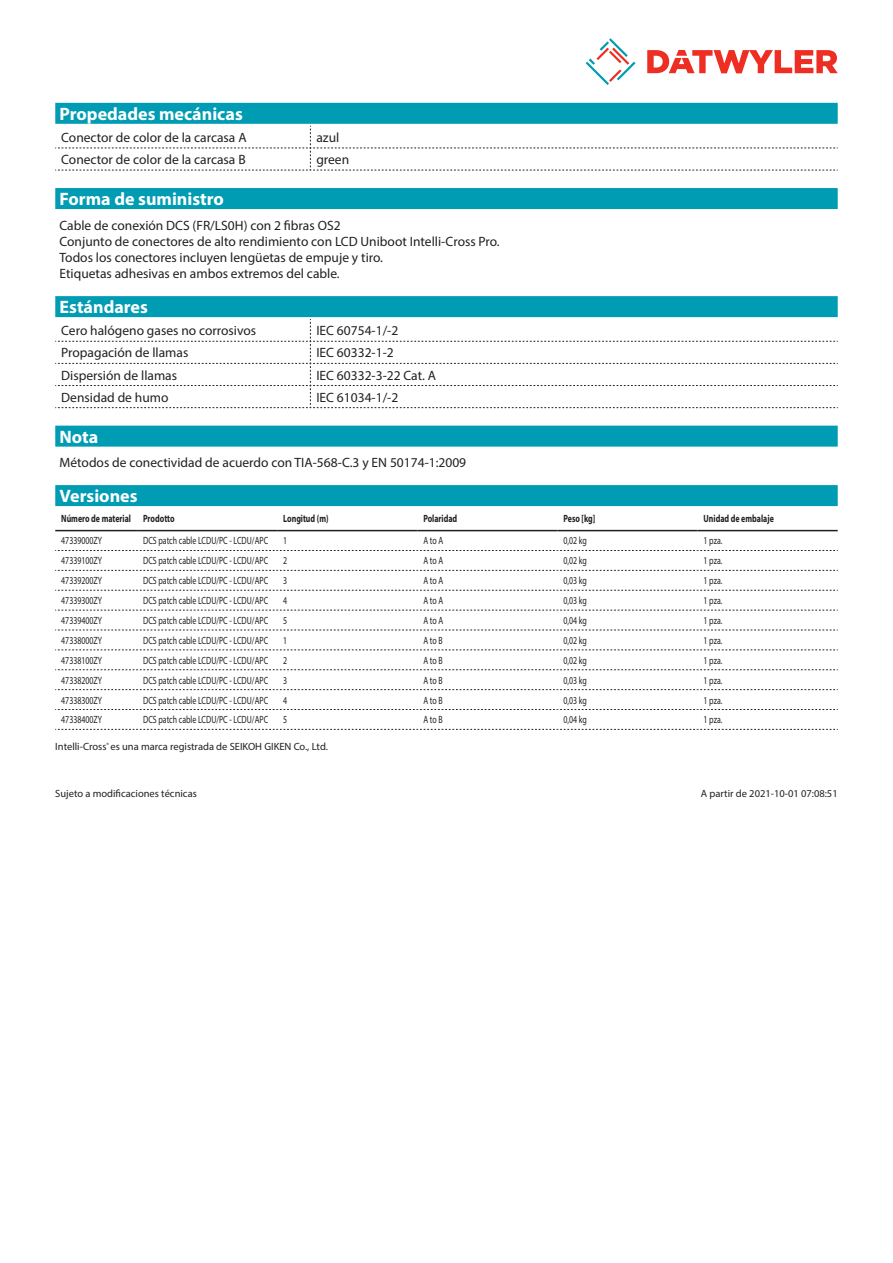
<style>
.page{position:relative;width:893px;height:1263px;background:#fff}
.page>*{position:absolute;margin:0;border:0;box-sizing:border-box;transform-origin:0 0}
.Standard_Head_Proper{font:700 18px "Myriad Pro";color:#fff}
.Standard_text{font:13.5px/16.2px "Myriad Pro";color:#231f20}
.myriad_light_propert{font:13.5px "Myriad Pro";color:#231f20}
.myriadlight{font:10.5px "Myriad Pro";color:#231f20;scale:.75 1}
.myriadbold{font:700 10.5px "Myriad Pro";color:#231f20;scale:.75 1}
.Footnote{font:10.5px "Myriad Pro";color:#231f20}
.imagetext{font:10.5px "Myriad Pro";color:#231f20}
</style>
<div class="page">
<svg style="left:586px;top:38px;width:49px;height:47px"></svg>
<svg style="left:647px;top:50px;width:191px;height:23px"></svg>
<div style="left:55px;top:296px;width:783px;height:21px;background:#009cb3"></div>
<svg style="left:55px;top:319px;width:783px;height:89px"></svg>
<div style="left:55px;top:426px;width:783px;height:21px;background:#009cb3"></div>
<div style="left:55px;top:103px;width:783px;height:21px;background:#009cb3"></div>
<svg style="left:55px;top:126px;width:783px;height:45px"></svg>
<div style="left:55px;top:485px;width:783px;height:21px;background:#009cb3"></div>
<hr style="left:55px;top:530px;width:82px;height:1px;background:#231f20">
<hr style="left:137px;top:530px;width:140px;height:1px;background:#231f20">
<hr style="left:277px;top:530px;width:140px;height:1px;background:#231f20">
<hr style="left:417px;top:530px;width:140px;height:1px;background:#231f20">
<hr style="left:557px;top:530px;width:141px;height:1px;background:#231f20">
<hr style="left:698px;top:530px;width:140px;height:1px;background:#231f20">
<svg style="left:55px;top:550px;width:783px;height:1px"></svg>
<svg style="left:55px;top:570px;width:783px;height:1px"></svg>
<svg style="left:55px;top:590px;width:783px;height:1px"></svg>
<svg style="left:55px;top:610px;width:783px;height:1px"></svg>
<svg style="left:55px;top:630px;width:783px;height:1px"></svg>
<svg style="left:55px;top:650px;width:783px;height:1px"></svg>
<svg style="left:55px;top:669px;width:783px;height:1px"></svg>
<svg style="left:55px;top:689px;width:783px;height:1px"></svg>
<svg style="left:55px;top:709px;width:783px;height:1px"></svg>
<svg style="left:55px;top:729px;width:783px;height:1px"></svg>
<div style="left:55px;top:188px;width:783px;height:21px;background:#009cb3"></div>
<p class="Standard_Head_Proper" style="left:60px;top:102px;width:185px">Propedades mecánicas</p>
<p class="myriad_light_propert" style="left:61px;top:129px;width:187px">Conector de color de la carcasa A</p>
<p class="myriad_light_propert" style="left:316px;top:129px;width:24px">azul</p>
<p class="myriad_light_propert" style="left:61px;top:151px;width:186px">Conector de color de la carcasa B</p>
<p class="myriad_light_propert" style="left:316px;top:151px;width:34px">green</p>
<p class="Standard_Head_Proper" style="left:60px;top:187px;width:166px">Forma de suministro</p>
<p class="Standard_text" style="left:60px;top:217px;width:442px">Cable de conexión DCS (FR/LS0H) con 2 fibras OS2<br>Conjunto de conectores de alto rendimiento con LCD Uniboot Intelli-Cross Pro.<br>Todos los conectores incluyen lengüetas de empuje y tiro.<br>Etiquetas adhesivas en ambos extremos del cable.</p>
<p class="Standard_Head_Proper" style="left:60px;top:295px;width:90px">Estándares</p>
<p class="myriad_light_propert" style="left:61px;top:322px;width:196px">Cero halógeno gases no corrosivos</p>
<p class="myriad_light_propert" style="left:316px;top:322px;width:83px">IEC 60754-1/-2</p>
<p class="myriad_light_propert" style="left:61px;top:344px;width:129px">Propagación de llamas</p>
<p class="myriad_light_propert" style="left:316px;top:344px;width:79px">IEC 60332-1-2</p>
<p class="myriad_light_propert" style="left:61px;top:367px;width:117px">Dispersión de llamas</p>
<p class="myriad_light_propert" style="left:316px;top:367px;width:121px">IEC 60332-3-22 Cat. A</p>
<p class="myriad_light_propert" style="left:61px;top:389px;width:109px">Densidad de humo</p>
<p class="myriad_light_propert" style="left:316px;top:389px;width:83px">IEC 61034-1/-2</p>
<p class="Standard_Head_Proper" style="left:60px;top:425px;width:40px">Nota</p>
<p class="Standard_text" style="left:60px;top:454px;width:408px">Métodos de conectividad de acuerdo con TIA-568-C.3 y EN 50174-1:2009</p>
<p class="Standard_Head_Proper" style="left:60px;top:484px;width:80px">Versiones</p>
<p class="myriadbold" style="left:61px;top:512px;width:95px">Número de material</p>
<p class="myriadbold" style="left:143px;top:512px;width:44px">Prodotto</p>
<p class="myriadbold" style="left:283px;top:512px;width:62px">Longitud (m)</p>
<p class="myriadbold" style="left:423px;top:512px;width:47px">Polaridad</p>
<p class="myriadbold" style="left:563px;top:512px;width:44px">Peso [kg]</p>
<p class="myriadbold" style="left:704px;top:512px;width:95px">Unidad de embalaje</p>
<p class="myriadlight" style="left:61px;top:534px;width:56px">47339000ZY</p>
<p class="myriadlight" style="left:143px;top:534px;width:168px">DCS patch cable LCDU/PC - LCDU/APC</p>
<p class="myriadlight" style="left:283px;top:534px;width:7px">1</p>
<p class="myriadlight" style="left:423px;top:534px;width:28px">A to A</p>
<p class="myriadlight" style="left:563px;top:534px;width:33px">0,02 kg</p>
<p class="myriadlight" style="left:704px;top:534px;width:27px">1 pza.</p>
<p class="myriadlight" style="left:61px;top:554px;width:56px">47339100ZY</p>
<p class="myriadlight" style="left:143px;top:554px;width:168px">DCS patch cable LCDU/PC - LCDU/APC</p>
<p class="myriadlight" style="left:283px;top:554px;width:7px">2</p>
<p class="myriadlight" style="left:423px;top:554px;width:28px">A to A</p>
<p class="myriadlight" style="left:563px;top:554px;width:33px">0,02 kg</p>
<p class="myriadlight" style="left:704px;top:554px;width:27px">1 pza.</p>
<p class="myriadlight" style="left:61px;top:574px;width:56px">47339200ZY</p>
<p class="myriadlight" style="left:143px;top:574px;width:168px">DCS patch cable LCDU/PC - LCDU/APC</p>
<p class="myriadlight" style="left:283px;top:574px;width:7px">3</p>
<p class="myriadlight" style="left:423px;top:574px;width:28px">A to A</p>
<p class="myriadlight" style="left:563px;top:574px;width:33px">0,03 kg</p>
<p class="myriadlight" style="left:704px;top:574px;width:27px">1 pza.</p>
<p class="myriadlight" style="left:61px;top:594px;width:56px">47339300ZY</p>
<p class="myriadlight" style="left:143px;top:594px;width:168px">DCS patch cable LCDU/PC - LCDU/APC</p>
<p class="myriadlight" style="left:283px;top:594px;width:7px">4</p>
<p class="myriadlight" style="left:423px;top:594px;width:28px">A to A</p>
<p class="myriadlight" style="left:563px;top:594px;width:33px">0,03 kg</p>
<p class="myriadlight" style="left:704px;top:594px;width:27px">1 pza.</p>
<p class="myriadlight" style="left:61px;top:614px;width:56px">47339400ZY</p>
<p class="myriadlight" style="left:143px;top:614px;width:168px">DCS patch cable LCDU/PC - LCDU/APC</p>
<p class="myriadlight" style="left:283px;top:614px;width:7px">5</p>
<p class="myriadlight" style="left:423px;top:614px;width:28px">A to A</p>
<p class="myriadlight" style="left:563px;top:614px;width:33px">0,04 kg</p>
<p class="myriadlight" style="left:704px;top:614px;width:27px">1 pza.</p>
<p class="myriadlight" style="left:61px;top:634px;width:56px">47338000ZY</p>
<p class="myriadlight" style="left:143px;top:634px;width:168px">DCS patch cable LCDU/PC - LCDU/APC</p>
<p class="myriadlight" style="left:283px;top:634px;width:7px">1</p>
<p class="myriadlight" style="left:423px;top:634px;width:27px">A to B</p>
<p class="myriadlight" style="left:563px;top:634px;width:33px">0,02 kg</p>
<p class="myriadlight" style="left:704px;top:634px;width:27px">1 pza.</p>
<p class="myriadlight" style="left:61px;top:654px;width:56px">47338100ZY</p>
<p class="myriadlight" style="left:143px;top:654px;width:168px">DCS patch cable LCDU/PC - LCDU/APC</p>
<p class="myriadlight" style="left:283px;top:654px;width:7px">2</p>
<p class="myriadlight" style="left:423px;top:654px;width:27px">A to B</p>
<p class="myriadlight" style="left:563px;top:654px;width:33px">0,02 kg</p>
<p class="myriadlight" style="left:704px;top:654px;width:27px">1 pza.</p>
<p class="myriadlight" style="left:61px;top:674px;width:56px">47338200ZY</p>
<p class="myriadlight" style="left:143px;top:674px;width:168px">DCS patch cable LCDU/PC - LCDU/APC</p>
<p class="myriadlight" style="left:283px;top:674px;width:7px">3</p>
<p class="myriadlight" style="left:423px;top:674px;width:27px">A to B</p>
<p class="myriadlight" style="left:563px;top:674px;width:33px">0,03 kg</p>
<p class="myriadlight" style="left:704px;top:674px;width:27px">1 pza.</p>
<p class="myriadlight" style="left:61px;top:693px;width:56px">47338300ZY</p>
<p class="myriadlight" style="left:143px;top:693px;width:168px">DCS patch cable LCDU/PC - LCDU/APC</p>
<p class="myriadlight" style="left:283px;top:693px;width:7px">4</p>
<p class="myriadlight" style="left:423px;top:693px;width:27px">A to B</p>
<p class="myriadlight" style="left:563px;top:693px;width:33px">0,03 kg</p>
<p class="myriadlight" style="left:704px;top:693px;width:27px">1 pza.</p>
<p class="myriadlight" style="left:61px;top:713px;width:56px">47338400ZY</p>
<p class="myriadlight" style="left:143px;top:713px;width:168px">DCS patch cable LCDU/PC - LCDU/APC</p>
<p class="myriadlight" style="left:283px;top:713px;width:7px">5</p>
<p class="myriadlight" style="left:423px;top:713px;width:27px">A to B</p>
<p class="myriadlight" style="left:563px;top:713px;width:33px">0,04 kg</p>
<p class="myriadlight" style="left:704px;top:713px;width:27px">1 pza.</p>
<p class="imagetext" style="left:55px;top:740px;width:274px">Intelli-Cross<sup>®</sup> es una marca registrada de SEIKOH GIKEN Co., Ltd.</p>
<p class="Footnote" style="left:55px;top:787px;width:143px">Sujeto a modificaciones técnicas</p>
<p class="Footnote" style="left:701px;top:787px;width:138px">A partir de 2021-10-01 07:08:51</p>
</div>
